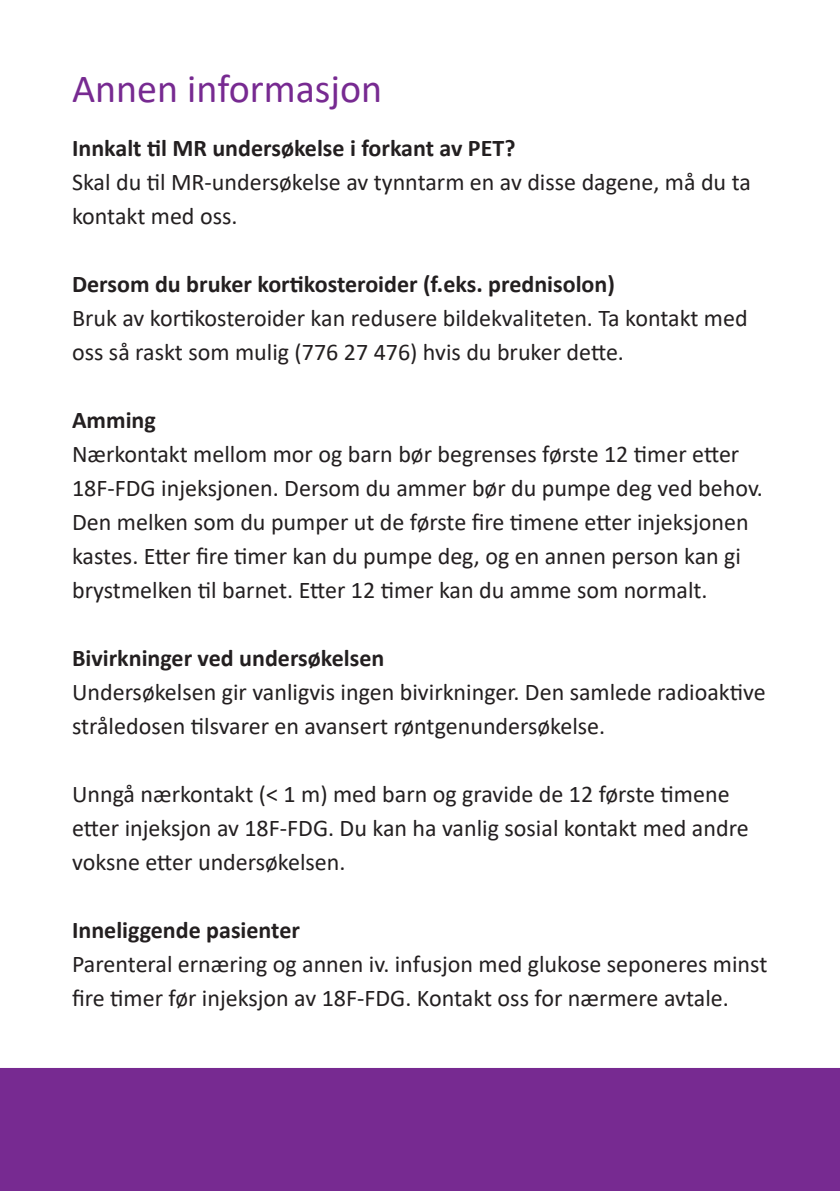
<style>
.page{position:relative;width:840px;height:1191px;background:#fff}
.page>*{position:absolute;margin:0;border:0;box-sizing:border-box;transform-origin:0 0}
.t1{font:40px "Calibri";color:#772a91}
.t2{font:24px/34px "Calibri";color:#231f20}
.t3{font:700 24px "Calibri";color:#231f20}
</style>
<div class="page">
<div style="left:0;top:1068px;width:839px;height:123px;background:#772a91"></div>
<p class="t1" style="left:72px;top:61px;width:311px">Annen informasjon</p>
<p class="t3" style="left:72px;top:131px;width:444px">Innkalt til MR undersøkelse i forkant av PET?</p>
<p class="t2" style="left:72px;top:164px;width:680px">Skal du til MR-undersøkelse av tynntarm en av disse dagene, må du ta kontakt med oss.</p>
<p class="t3" style="left:72px;top:267px;width:544px">Dersom du bruker kortikosteroider (f.eks. prednisolon)</p>
<p class="t2" style="left:72px;top:300px;width:676px">Bruk av kortikosteroider kan redusere bildekvaliteten. Ta kontakt med oss så raskt som mulig (776 27 476) hvis du bruker dette.</p>
<p class="t3" style="left:72px;top:403px;width:85px">Amming</p>
<p class="t2" style="left:72px;top:436px;width:692px">Nærkontakt mellom mor og barn bør begrenses første 12 timer etter 18F-FDG injeksjonen. Dersom du ammer bør du pumpe deg ved behov.<br>Den melken som du pumper ut de første fire timene etter injeksjonen kastes. Etter fire timer kan du pumpe deg, og en annen person kan gi brystmelken til barnet. Etter 12 timer kan du amme som normalt.</p>
<p class="t3" style="left:72px;top:641px;width:313px">Bivirkninger ved undersøkelsen</p>
<p class="t2" style="left:72px;top:674px;width:694px">Undersøkelsen gir vanligvis ingen bivirkninger. Den samlede radioaktive stråledosen tilsvarer en avansert røntgenundersøkelse.</p>
<p class="t2" style="left:72px;top:776px;width:677px">Unngå nærkontakt (&lt; 1 m) med barn og gravide de 12 første timene etter injeksjon av 18F-FDG. Du kan ha vanlig sosial kontakt med andre voksne etter undersøkelsen.</p>
<p class="t3" style="left:72px;top:913px;width:229px">Inneliggende pasienter</p>
<p class="t2" style="left:72px;top:946px;width:696px">Parenteral ernæring og annen iv. infusjon med glukose seponeres minst fire timer før injeksjon av 18F-FDG. Kontakt oss for nærmere avtale.</p>
</div>
